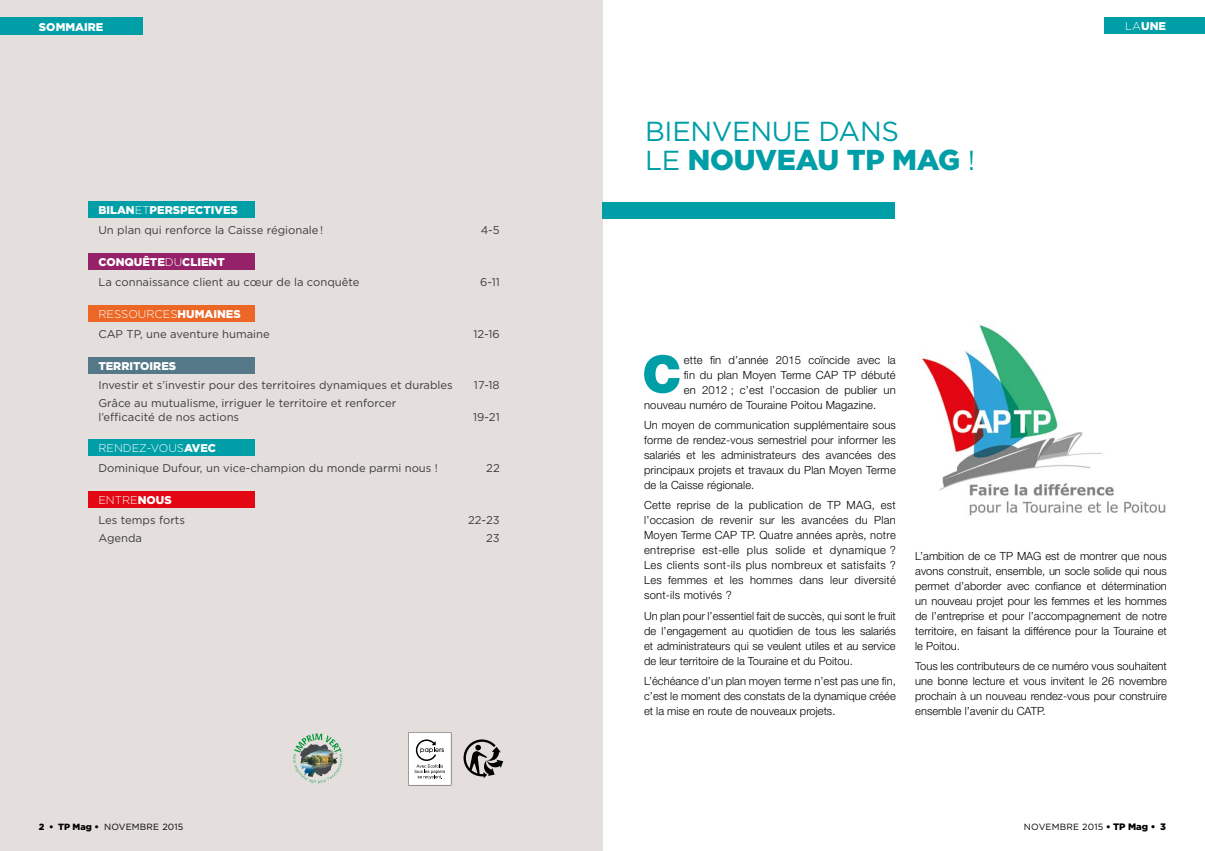
<style>
.page{position:relative;width:1205px;height:851px;background:#fff}
.page>*{position:absolute;margin:0;border:0;box-sizing:border-box;transform-origin:0 0}
.t1{font:900 51.5px "Helvetica Neue LT Std";color:#009ea7}
.t2{font:900 28.75px "Gotham";letter-spacing:-.01em;color:#009ea7}
.t3{font:27.5px "Gotham";letter-spacing:-.01em;color:#009ea7}
.t4{font:300 11.25px/15px "Helvetica Neue LT Std";letter-spacing:.01em;color:#000;text-align:justify}
.t5{font:11.25px/13.8px "Gotham";color:#3c3c3b}
.t6{font:900 11.25px "Gotham";color:#fff}
.t7{font:300 11.25px "Gotham";color:#fff}
.t8{font:9px "Gotham";letter-spacing:.02em;color:#000}
.s1{font-weight:300}
.s2{font-weight:900}
.s3{font-weight:400;font-size:27.5px}
.s4{font-weight:900;font-size:9.38px}
</style>
<div class="page">
<div style="left:0;top:0;width:602px;height:850px;background:#e4dfdc"></div>
<div style="left:1104px;top:18px;width:101px;height:16px;background:#009ea7"></div>
<div style="left:0;top:18px;width:142px;height:17px;background:#009ea7"></div>
<div style="left:602px;top:202px;width:293px;height:16px;background:#009ea7"></div>
<div style="left:88px;top:357px;width:166px;height:17px;background:#547887"></div>
<div style="left:88px;top:253px;width:166px;height:16px;background:#952269"></div>
<div style="left:88px;top:202px;width:166px;height:16px;background:#009ea7"></div>
<div style="left:88px;top:439px;width:166px;height:16px;background:#009ea7"></div>
<div style="left:88px;top:491px;width:166px;height:16px;background:#e30613"></div>
<div style="left:88px;top:305px;width:166px;height:17px;background:#ec6725"></div>
<img style="left:293px;top:733px;width:49px;height:50px">
<svg style="left:408px;top:732px;width:43px;height:53px;background:#e3e3e3"></svg>
<svg style="left:463px;top:739px;width:40px;height:39px"></svg>
<img style="left:918px;top:325px;width:248px;height:191px">
<p class="t6" style="left:39px;top:19px;width:66px">SOMMAIRE</p>
<p class="t6" style="left:1125px;top:19px;width:42px"><span class="s1">LA</span>UNE</p>
<p class="t6" style="left:98px;top:202px;width:141px">BILAN<span class="s1">ET</span>PERSPECTIVES</p>
<p class="t5" style="left:98px;top:222px;width:226px">Un plan qui renforce la Caisse régionale !</p>
<p class="t5" style="left:481px;top:222px;width:21px">4-5</p>
<p class="t6" style="left:98px;top:254px;width:128px">CONQUÊTE<span class="s1">DU</span>CLIENT</p>
<p class="t5" style="left:98px;top:274px;width:263px">La connaissance client au cœur de la conquête</p>
<p class="t5" style="left:480px;top:274px;width:21px">6-11</p>
<p class="t7" style="left:98px;top:307px;width:144px">RESSOURCES<span class="s2">HUMAINES</span></p>
<p class="t5" style="left:98px;top:326px;width:173px">CAP TP, une aventure humaine</p>
<p class="t5" style="left:473px;top:326px;width:28px">12-16</p>
<p class="t6" style="left:98px;top:358px;width:79px">TERRITOIRES</p>
<p class="t5" style="left:98px;top:378px;width:356px">Investir et s’investir pour des territoires dynamiques et durables</p>
<p class="t5" style="left:474px;top:378px;width:27px">17-18</p>
<p class="t5" style="left:98px;top:395px;width:299px">Grâce au mutualisme, irriguer le territoire et renforcer l’efficacité de nos actions</p>
<p class="t5" style="left:473px;top:409px;width:28px">19-21</p>
<p class="t7" style="left:98px;top:441px;width:119px">RENDEZ-VOUS<span class="s2">AVEC</span></p>
<p class="t5" style="left:98px;top:461px;width:341px">Dominique Dufour, un vice-champion du monde parmi nous !</p>
<p class="t5" style="left:486px;top:461px;width:15px">22</p>
<p class="t7" style="left:98px;top:493px;width:75px">ENTRE<span class="s2">NOUS</span></p>
<p class="t5" style="left:98px;top:513px;width:88px">Les temps forts</p>
<p class="t5" style="left:468px;top:513px;width:33px">22-23</p>
<p class="t5" style="left:98px;top:530px;width:45px">Agenda</p>
<p class="t5" style="left:486px;top:530px;width:15px">23</p>
<h3 class="t3" style="left:645px;top:114px;width:256px">BIENVENUE DANS</h3>
<h2 class="t2" style="left:645px;top:140px;width:332px"><span class="s3">LE</span> NOUVEAU TP MAG <span class="s3">!</span></h2>
<h1 class="t1" style="left:642px;top:343px;width:41px">C</h1>
<p class="t4" style="left:684px;top:352px;width:213px">ette fin d’année 2015 coïncide avec la</p>
<p class="t4" style="left:684px;top:367px;width:213px">fin du plan Moyen Terme CAP TP débuté</p>
<p class="t4" style="left:684px;top:382px;width:213px">en 2012 ; c’est l’occasion de publier un</p>
<p class="t4" style="left:644px;top:397px;width:234px">nouveau numéro de Touraine Poitou Magazine.</p>
<p class="t4" style="left:644px;top:417px;width:253px">Un moyen de communication supplémentaire sous forme de rendez-vous semestriel pour informer les salariés et les administrateurs des avancées des principaux projets et travaux du Plan Moyen Terme de la Caisse régionale.</p>
<p class="t4" style="left:644px;top:497px;width:253px">Cette reprise de la publication de TP MAG, est l’occasion de revenir sur les avancées du Plan Moyen Terme CAP TP. Quatre années après, notre entreprise est-elle plus solide et dynamique ?<br>Les clients sont-ils plus nombreux et satisfaits ?<br>Les femmes et les hommes dans leur diversité sont-ils motivés ?</p>
<p class="t4" style="left:644px;top:608px;width:253px">Un plan pour l’essentiel fait de succès, qui sont le fruit de l’engagement au quotidien de tous les salariés et administrateurs qui se veulent utiles et au service de leur territoire de la Touraine et du Poitou.</p>
<p class="t4" style="left:644px;top:673px;width:253px">L’échéance d’un plan moyen terme n’est pas une fin, c’est le moment des constats de la dynamique créée et la mise en route de nouveaux projets.</p>
<p class="t4" style="left:915px;top:548px;width:253px">L’ambition de ce TP MAG est de montrer que nous avons construit, ensemble, un socle solide qui nous permet d’aborder avec confiance et détermination un nouveau projet pour les femmes et les hommes de l’entreprise et pour l’accompagnement de notre territoire, en faisant la différence pour la Touraine et le Poitou.</p>
<p class="t4" style="left:915px;top:658px;width:253px">Tous les contributeurs de ce numéro vous souhaitent une bonne lecture et vous invitent le 26 novembre prochain à un nouveau rendez-vous pour construire ensemble l’avenir du CATP.</p>
<p class="t8" style="left:39px;top:820px;width:146px"><span class="s2">2 • TP Mag •</span> NOVEMBRE 2015</p>
<p class="t8" style="left:1024px;top:820px;width:144px">NOVEMBRE 2015 <span class="s2">•</span> <span class="s4">TP Mag • 3</span></p>
</div>
